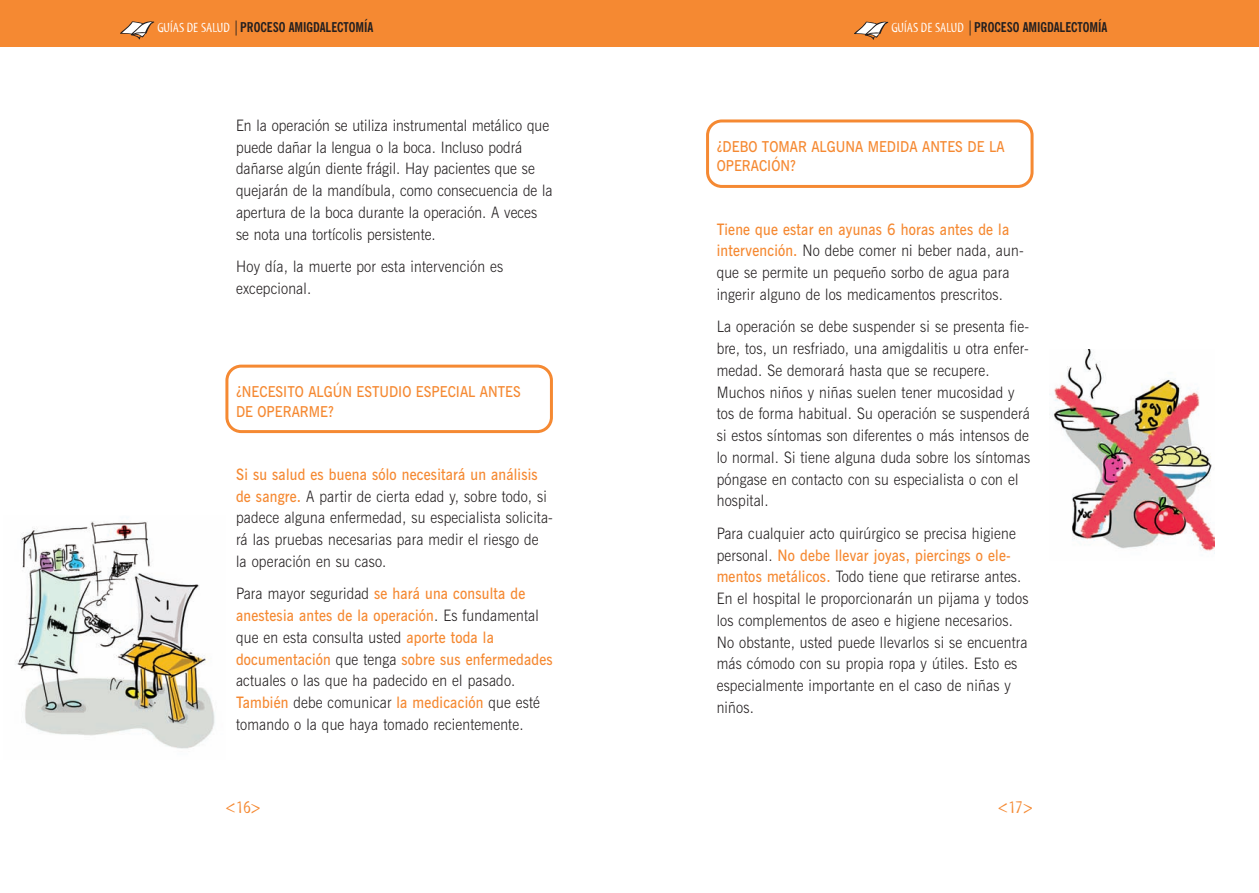
<style>
.page{position:relative;width:1259px;height:893px;background:#fff}
.page>*{position:absolute;margin:0;border:0;box-sizing:border-box;transform-origin:0 0}
.t1{font:18px "Myriad Tilt";color:#f58932}
.t2{font:300 15.75px/21.8px "News Gothic BT";letter-spacing:.015em;color:#231f20;scale:.9 1}
.t3{font:600 15px/19.5px "News Gothic BT";color:#f58932;scale:.9 1}
.t4{font:700 condensed 13.5px "News Gothic BT";color:#231f20}
.s1{font-family:"Myriad Tilt";font-weight:400;font-stretch:normal;color:#fff}
.s2{font-weight:400;font-size:15px}
.s3{font-weight:600;color:#f58932}
</style>
<div class="page">
<img style="left:16px;top:521px;width:199px;height:228px">
<div style="left:628px;top:0;width:631px;height:46px;background:#f58932"></div>
<svg style="left:854px;top:21px;width:34px;height:19px"></svg>
<div style="left:0;top:0;width:629px;height:46px;background:#f58932"></div>
<svg style="left:120px;top:21px;width:34px;height:18px"></svg>
<svg style="left:225px;top:365px;width:328px;height:68px"></svg>
<svg style="left:706px;top:119px;width:327px;height:69px"></svg>
<img style="left:1049px;top:349px;width:165px;height:202px">
<p class="t4" style="left:157px;top:22px;width:217px"><span class="s1">GUÍAS DE SALUD</span> <span class="s2">|</span>PROCESO AMIGDALECTOMÍA</p>
<p class="t2" style="left:236px;top:116px;width:353px">En la operación se utiliza instrumental metálico que puede dañar la lengua o la boca. Incluso podrá dañarse algún diente frágil. Hay pacientes que se quejarán de la mandíbula, como consecuencia de la apertura de la boca durante la operación. A veces se nota una tortícolis persistente.</p>
<p class="t2" style="left:236px;top:257px;width:298px">Hoy día, la muerte por esta intervención es excepcional.</p>
<p class="t3" style="left:236px;top:383px;width:318px">¿NECESITO ALGÚN ESTUDIO ESPECIAL ANTES<br>DE OPERARME?</p>
<p class="t2" style="left:236px;top:465px;width:354px"><span class="s3">Si su salud es buena sólo necesitará un análisis de sangre.</span> A partir de cierta edad y, sobre todo, si padece alguna enfermedad, su especialista solicita&shy;rá las pruebas necesarias para medir el riesgo de la operación en su caso.</p>
<p class="t2" style="left:236px;top:584px;width:353px">Para mayor seguridad <span class="s3">se hará una consulta de anestesia antes de la operación</span>. Es fundamental que en esta consulta usted <span class="s3">aporte toda la documentación</span> que tenga <span class="s3">sobre sus enfermedades </span>actuales o las que ha padecido en el pasado.<br><span class="s3">También</span> debe comunicar <span class="s3">la medicación</span> que esté tomando o la que haya tomado recientemente.</p>
<p class="t1" style="left:225px;top:801px;width:37px">&lt;16&gt;</p>
<p class="t4" style="left:891px;top:22px;width:217px"><span class="s1">GUÍAS DE SALUD</span> <span class="s2">|</span>PROCESO AMIGDALECTOMÍA</p>
<p class="t3" style="left:716px;top:138px;width:321px">¿DEBO TOMAR ALGUNA MEDIDA ANTES DE LA<br>OPERACIÓN?</p>
<p class="t2" style="left:716px;top:220px;width:343px"><span class="s3">Tiene que estar en ayunas 6 horas antes de la intervención.</span> No debe comer ni beber nada, aun&shy;que se permite un pequeño sorbo de agua para ingerir alguno de los medicamentos prescritos.</p>
<p class="t2" style="left:716px;top:317px;width:350px">La operación se debe suspender si se presenta fie&shy;bre, tos, un resfriado, una amigdalitis u otra enfer&shy;medad. Se demorará hasta que se recupere.<br>Muchos niños y niñas suelen tener mucosidad y tos de forma habitual. Su operación se suspenderá si estos síntomas son diferentes o más intensos de lo normal. Si tiene alguna duda sobre los síntomas póngase en contacto con su especialista o con el hospital.</p>
<p class="t2" style="left:716px;top:524px;width:348px">Para cualquier acto quirúrgico se precisa higiene personal. <span class="s3">No debe llevar joyas, piercings o ele&shy;mentos metálicos.</span> Todo tiene que retirarse antes.<br>En el hospital le proporcionarán un pijama y todos los complementos de aseo e higiene necesarios.<br>No obstante, usted puede llevarlos si se encuentra más cómodo con su propia ropa y útiles. Esto es especialmente importante en el caso de niñas y niños.</p>
<p class="t1" style="left:997px;top:801px;width:37px">&lt;17&gt;</p>
</div>
